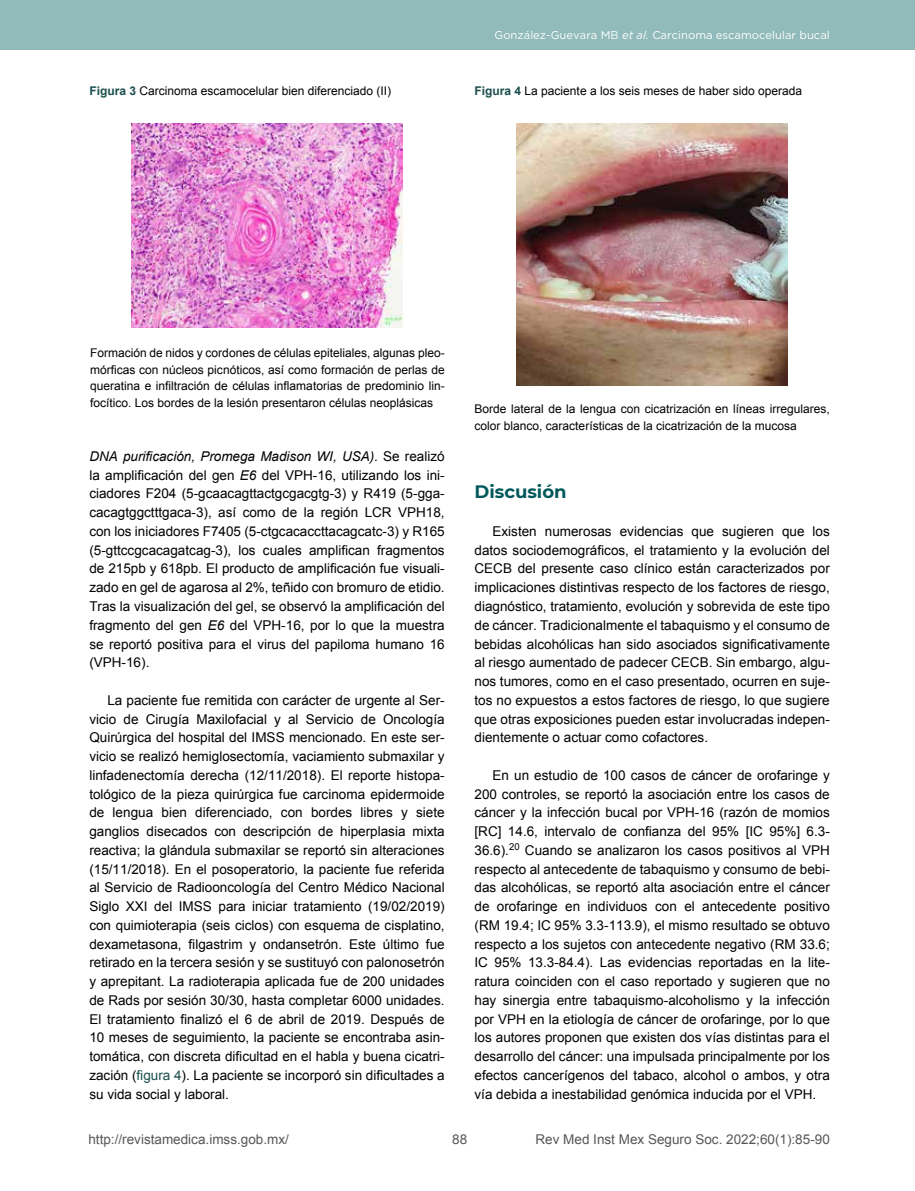
<style>
.page{position:relative;width:915px;height:1191px;background:#fff}
.page>*{position:absolute;margin:0;border:0;box-sizing:border-box;transform-origin:0 0}
.t1{font:700 18px "Montserrat";color:#01575a}
.t2{font:13.5px/18.8px "Arial";color:#000;text-align:justify}
.t3{font:13.5px "Arial";color:#575756}
.t4{font:12px/16.5px "Arial";color:#000;text-align:justify}
.t5{font:11.25px "Gotham";color:#fff}
.s1{font-weight:700;color:#1b4e4e}
.s2{font-style:italic}
.s3{color:#1b4e4e}
</style>
<div class="page">
<div style="left:0;top:0;width:914px;height:50px;background:#91baba"></div>
<img style="left:132px;top:124px;width:270px;height:204px">
<img style="left:516px;top:123px;width:271px;height:263px">
<p class="t4" style="left:89px;top:82px;width:303px"><span class="s1">Figura 3</span> Carcinoma escamocelular bien diferenciado (II)</p>
<p class="t5" style="left:494px;top:28px;width:337px">González-Guevara MB <span class="s2">et al.</span> Carcinoma escamocelular bucal</p>
<p class="t4" style="left:474px;top:82px;width:329px"><span class="s1">Figura 4</span> La paciente a los seis meses de haber sido operada</p>
<p class="t4" style="left:90px;top:345px;width:356px">Formación de nidos y cordones de células epiteliales, algunas pleo&shy;mórficas con núcleos picnóticos, así como formación de perlas de queratina e infiltración de células inflamatorias de predominio lin&shy;focítico. Los bordes de la lesión presentaron células neoplásicas</p>
<p class="t2" style="left:89px;top:447px;width:357px"><span class="s2">DNA purificación, Promega Madison WI, USA)</span>. Se realizó la amplificación del gen <span class="s2">E6</span> del VPH-16, utilizando los ini&shy;ciadores F204 (5-gcaacagttactgcgacgtg-3) y R419 (5-gga&shy;cacagtggctttgaca-3), así como de la región LCR VPH18, con los iniciadores F7405 (5-ctgcacaccttacagcatc-3) y R165 (5-gttccgcacagatcag-3), los cuales amplifican fragmentos de 215pb y 618pb. El producto de amplificación fue visuali&shy;zado en gel de agarosa al 2%, teñido con bromuro de etidio.<br>Tras la visualización del gel, se observó la amplificación del fragmento del gen <span class="s2">E6</span> del VPH-16, por lo que la muestra se reportó positiva para el virus del papiloma humano 16 (VPH-16).</p>
<p class="t2" style="left:89px;top:691px;width:357px;text-indent:18px">La paciente fue remitida con carácter de urgente al Ser&shy;vicio de Cirugía Maxilofacial y al Servicio de Oncología Quirúrgica del hospital del IMSS mencionado. En este ser&shy;vicio se realizó hemiglosectomía, vaciamiento submaxilar y linfadenectomía derecha (12/11/2018). El reporte histopa&shy;tológico de la pieza quirúrgica fue carcinoma epidermoide de lengua bien diferenciado, con bordes libres y siete ganglios disecados con descripción de hiperplasia mixta reactiva; la glándula submaxilar se reportó sin alteraciones (15/11/2018). En el posoperatorio, la paciente fue referida al Servicio de Radiooncología del Centro Médico Nacional Siglo XXI del IMSS para iniciar tratamiento (19/02/2019) con quimioterapia (seis ciclos) con esquema de cisplatino, dexametasona, filgastrim y ondansetrón. Este último fue retirado en la tercera sesión y se sustituyó con palonosetrón y aprepitant. La radioterapia aplicada fue de 200 unidades de Rads por sesión 30/30, hasta completar 6000 unidades.<br>El tratamiento finalizó el 6 de abril de 2019. Después de 10 meses de seguimiento, la paciente se encontraba asin&shy;tomática, con discreta dificultad en el habla y buena cicatri&shy;zación (<span class="s3">figura 4</span>). La paciente se incorporó sin dificultades a su vida social y laboral.</p>
<p class="t4" style="left:474px;top:401px;width:357px">Borde lateral de la lengua con cicatrización en líneas irregulares, color blanco, características de la cicatrización de la mucosa</p>
<h1 class="t1" style="left:474px;top:479px;width:94px">Discusión</h1>
<p class="t2" style="left:474px;top:522px;width:357px;text-indent:18px">Existen numerosas evidencias que sugieren que los datos sociodemográficos, el tratamiento y la evolución del CECB del presente caso clínico están caracterizados por implicaciones distintivas respecto de los factores de riesgo, diagnóstico, tratamiento, evolución y sobrevida de este tipo de cáncer. Tradicionalmente el tabaquismo y el consumo de bebidas alcohólicas han sido asociados significativamente al riesgo aumentado de padecer CECB. Sin embargo, algu&shy;nos tumores, como en el caso presentado, ocurren en suje&shy;tos no expuestos a estos factores de riesgo, lo que sugiere que otras exposiciones pueden estar involucradas indepen&shy;dientemente o actuar como cofactores.</p>
<p class="t2" style="left:474px;top:766px;width:357px;text-indent:18px">En un estudio de 100 casos de cáncer de orofaringe y 200 controles, se reportó la asociación entre los casos de cáncer y la infección bucal por VPH-16 (razón de momios [RC] 14.6, intervalo de confianza del 95% [IC 95%] 6.3- 36.6).<sup>20</sup> Cuando se analizaron los casos positivos al VPH respecto al antecedente de tabaquismo y consumo de bebi&shy;das alcohólicas, se reportó alta asociación entre el cáncer de orofaringe en individuos con el antecedente positivo (RM 19.4; IC 95% 3.3-113.9), el mismo resultado se obtuvo respecto a los sujetos con antecedente negativo (RM 33.6; IC 95% 13.3-84.4). Las evidencias reportadas en la lite&shy;ratura coinciden con el caso reportado y sugieren que no hay sinergia entre tabaquismo-alcoholismo y la infección por VPH en la etiología de cáncer de orofaringe, por lo que los autores proponen que existen dos vías distintas para el desarrollo del cáncer: una impulsada principalmente por los efectos cancerígenos del tabaco, alcohol o ambos, y otra vía debida a inestabilidad genómica inducida por el VPH.</p>
<p class="t3" style="left:88px;top:1130px;width:202px">http://revistamedica.imss.gob.mx/</p>
<p class="t3" style="left:535px;top:1130px;width:296px">Rev Med Inst Mex Seguro Soc. 2022;60(1):85-90</p>
<p class="t3" style="left:452px;top:1130px;width:17px">88</p>
</div>
